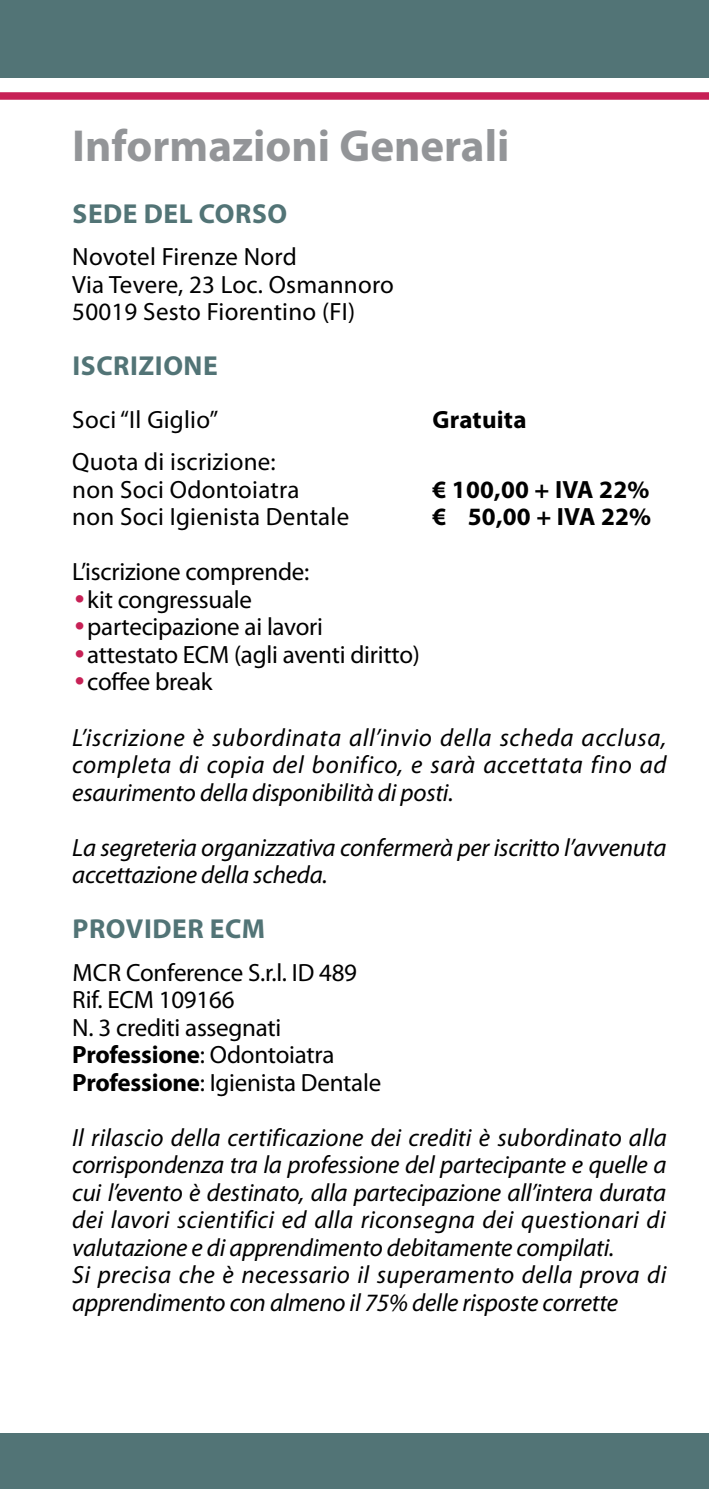
<style>
.page{position:relative;width:709px;height:1489px;background:#fff}
.page>*{position:absolute;margin:0;border:0;box-sizing:border-box;transform-origin:0 0}
.t1{font:700 45px "Myriad Pro";color:#939598}
.t2{font:700 27.5px "Myriad Pro";letter-spacing:.02em;color:#527476}
.t3{font:italic 25px/27.5px "Myriad Pro";letter-spacing:-.01em;color:#000;text-align:justify}
.t4{font:25px "Myriad Pro";letter-spacing:-.01em;color:#000}
.t5{font:25px "Myriad Pro";letter-spacing:.01em;color:#000}
.t6{font:700 25px "Myriad Pro";letter-spacing:.01em;color:#000}
.s1{font-family:"Century Gothic";color:#c72156}
.s2{font-weight:700}
</style>
<div class="page">
<div style="left:0;top:1433px;width:709px;height:55px;background:#527476"></div>
<div style="left:0;top:0;width:709px;height:77px;background:#527476"></div>
<div style="left:0;top:92px;width:709px;height:8px;background:#c72156"></div>
<p class="t1" style="left:72px;top:117px;width:438px">Informazioni Generali</p>
<p class="t2" style="left:73px;top:195px;width:216px">SEDE DEL CORSO</p>
<p class="t5" style="left:72px;top:241px;width:226px">Novotel Firenze Nord</p>
<p class="t5" style="left:72px;top:269px;width:323px">Via Tevere, 23 Loc. Osmannoro</p>
<p class="t5" style="left:72px;top:296px;width:284px">50019 Sesto Fiorentino (FI)</p>
<p class="t2" style="left:73px;top:348px;width:147px">ISCRIZIONE</p>
<p class="t5" style="left:72px;top:404px;width:147px">Soci “Il Giglio”</p>
<p class="t6" style="left:432px;top:403px;width:96px">Gratuita</p>
<p class="t5" style="left:72px;top:446px;width:205px">Quota di iscrizione:</p>
<p class="t5" style="left:72px;top:474px;width:229px">non Soci Odontoiatra</p>
<p class="t6" style="left:432px;top:473px;width:218px">€ 100,00 + IVA 22%</p>
<p class="t5" style="left:72px;top:501px;width:278px">non Soci Igienista Dentale</p>
<p class="t6" style="left:432px;top:500px;width:220px">€ 50,00 + IVA 22%</p>
<p class="t4" style="left:72px;top:556px;width:238px">L’iscrizione comprende:</p>
<p class="t4" style="left:72px;top:584px;width:181px"><span class="s1">•</span>kit congressuale</p>
<p class="t4" style="left:72px;top:611px;width:252px"><span class="s1">•</span>partecipazione ai lavori</p>
<p class="t4" style="left:72px;top:639px;width:349px"><span class="s1">•</span>attestato ECM (agli aventi diritto)</p>
<p class="t4" style="left:72px;top:666px;width:142px"><span class="s1">•</span>coffee break</p>
<p class="t3" style="left:72px;top:723px;width:596px">L’iscrizione è subordinata all’invio della scheda acclusa, completa di copia del bonifico, e sarà accettata fino ad esaurimento della disponibilità di posti.</p>
<p class="t3" style="left:72px;top:833px;width:595px">La segreteria organizzativa confermerà per iscritto l’avvenuta accettazione della scheda.</p>
<p class="t2" style="left:73px;top:910px;width:194px">PROVIDER ECM</p>
<p class="t4" style="left:73px;top:956px;width:286px">MCR Conference S.r.l. ID 489</p>
<p class="t4" style="left:72px;top:984px;width:164px">Rif. ECM 109166</p>
<p class="t4" style="left:72px;top:1011px;width:210px">N. 3 crediti assegnati</p>
<p class="t4" style="left:72px;top:1039px;width:263px"><span class="s2">Professione</span>: Odontoiatra</p>
<p class="t4" style="left:72px;top:1066px;width:310px"><span class="s2">Professione</span>: Igienista Dentale</p>
<p class="t3" style="left:72px;top:1123px;width:596px">Il rilascio della certificazione dei crediti è subordinato alla corrispondenza tra la professione del partecipante e quelle a cui l’evento è destinato, alla partecipazione all’intera durata dei lavori scientifici ed alla riconsegna dei questionari di valutazione e di apprendimento debitamente compilati.</p>
<p class="t3" style="left:72px;top:1260px;width:595px">Si precisa che è necessario il superamento della prova di apprendimento con almeno il 75% delle risposte corrette</p>
</div>
